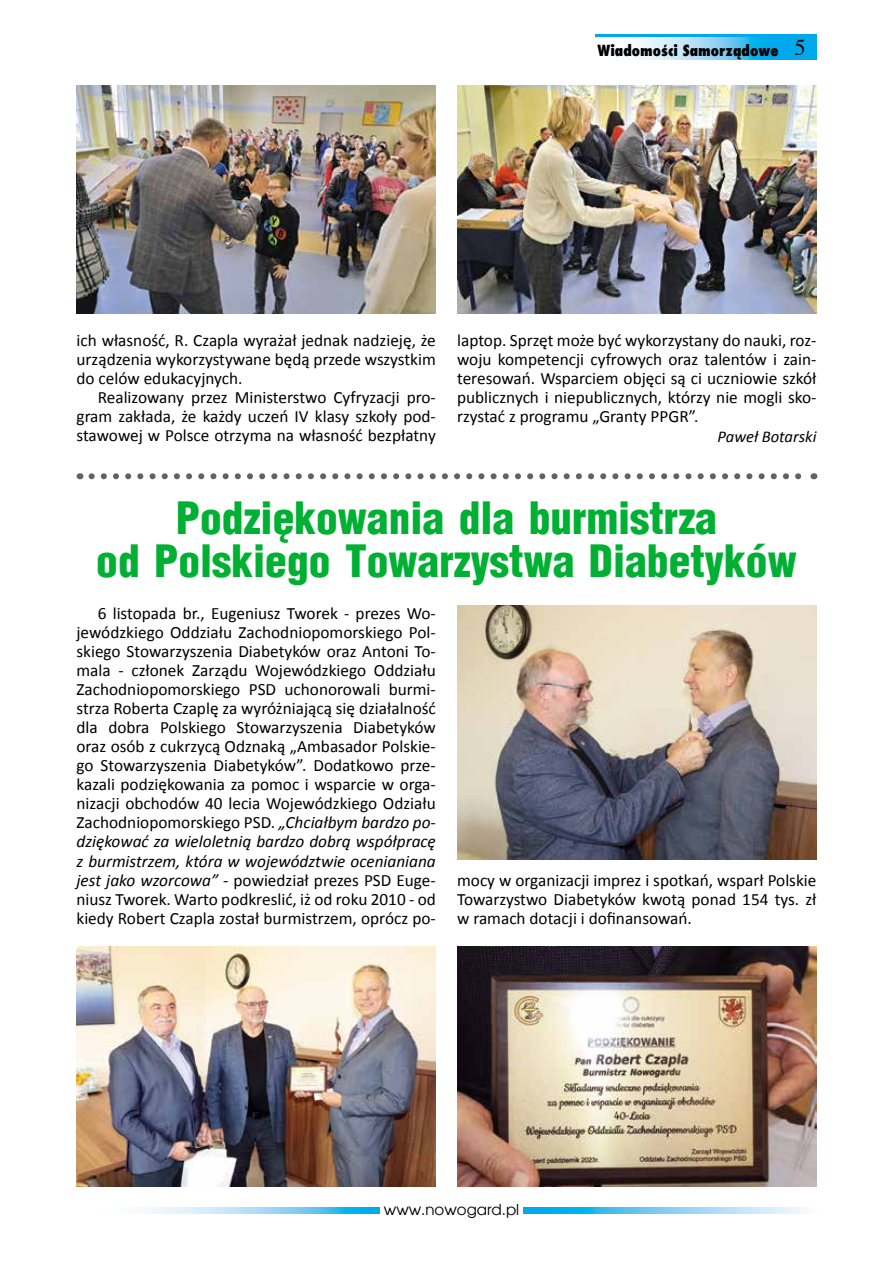
<style>
.page{position:relative;width:893px;height:1263px;background:#fff}
.page>*{position:absolute;margin:0;border:0;box-sizing:border-box;transform-origin:0 0}
.t1{font:900 43.5px/43.5px "Switzerland Cond";color:#00b033;text-align:center}
.t2{font:17.25px/19px "Calibri";color:#000;text-align:justify}
.t3{font:italic 16.5px "Calibri";color:#000}
.t4{font:800 15px "Fujiyama";color:#000}
.t5{font:15px "Avalon";color:#000}
.s1{font-family:"Times";font-weight:400;font-size:22.5px}
.s2{font-style:italic}
</style>
<div class="page">
<div style="left:595px;top:34px;width:221px;height:26px;background:#00a8ec"></div>
<svg style="left:595px;top:37px;width:161px;height:23px"></svg>
<svg style="left:147px;top:1207px;width:658px;height:6px"></svg>
<div style="left:380px;top:1203px;width:143px;height:15px;background:#fff"></div>
<img style="left:457px;top:85px;width:360px;height:228px">
<img style="left:76px;top:85px;width:360px;height:228px">
<img style="left:77px;top:947px;width:359px;height:239px">
<img style="left:457px;top:606px;width:359px;height:254px">
<img style="left:457px;top:947px;width:359px;height:239px">
<svg style="left:92px;top:473px;width:710px;height:6px"></svg>
<p class="t4" style="left:598px;top:40px;width:210px">Wiadomości Samorządowe <span class="s1">5</span></p>
<p class="t2" style="left:77px;top:331px;width:361px">ich własność, R. Czapla wyrażał jednak nadzieję, że urządzenia wykorzystywane będą przede wszystkim do celów edukacyjnych.</p>
<p class="t2" style="left:77px;top:388px;width:361px;text-indent:21px">Realizowany przez Ministerstwo Cyfryzacji pro&shy;gram zakłada, że każdy uczeń IV klasy szkoły pod&shy;stawowej w Polsce otrzyma na własność bezpłatny</p>
<p class="t2" style="left:457px;top:331px;width:361px">laptop. Sprzęt może być wykorzystany do nauki, roz&shy;woju kompetencji cyfrowych oraz talentów i zain&shy;teresowań. Wsparciem objęci są ci uczniowie szkół publicznych i niepublicznych, którzy nie mogli sko&shy;rzystać z programu „Granty PPGR”.</p>
<p class="t3" style="left:718px;top:426px;width:100px">Paweł Botarski</p>
<h1 class="t1" style="left:96px;top:495px;width:702px">Podziękowania dla burmistrza<br>od Polskiego Towarzystwa Diabetyków</h1>
<p class="t2" style="left:77px;top:604px;width:361px;text-indent:21px">6 listopada br., Eugeniusz Tworek - prezes Wo&shy;jewódzkiego Oddziału Zachodniopomorskiego Pol&shy;skiego Stowarzyszenia Diabetyków oraz Antoni To&shy;mala - członek Zarządu Wojewódzkiego Oddziału Zachodniopomorskiego PSD uchonorowali burmi&shy;strza Roberta Czaplę za wyróżniającą się działalność dla dobra Polskiego Stowarzyszenia Diabetyków oraz osób z cukrzycą Odznaką „Ambasador Polskie&shy;go Stowarzyszenia Diabetyków”. Dodatkowo prze&shy;kazali podziękowania za pomoc i wsparcie w orga&shy;nizacji obchodów 40 lecia Wojewódzkiego Odziału Zachodniopomorskiego PSD. <span class="s2">„Chciałbym bardzo po&shy;dziękować za wieloletnią bardzo dobrą współpracę z burmistrzem, która w województwie ocenianiana jest jako wzorcowa”</span> - powiedział prezes PSD Euge&shy;niusz Tworek. Warto podkreslić, iż od roku 2010 - od kiedy Robert Czapla został burmistrzem, oprócz po-</p>
<p class="t2" style="left:457px;top:870px;width:361px">mocy w organizacji imprez i spotkań, wsparł Polskie Towarzystwo Diabetyków kwotą ponad 154 tys. zł w ramach dotacji i dofinansowań.</p>
<p class="t5" style="left:384px;top:1200px;width:137px">www.nowogard.pl</p>
</div>
